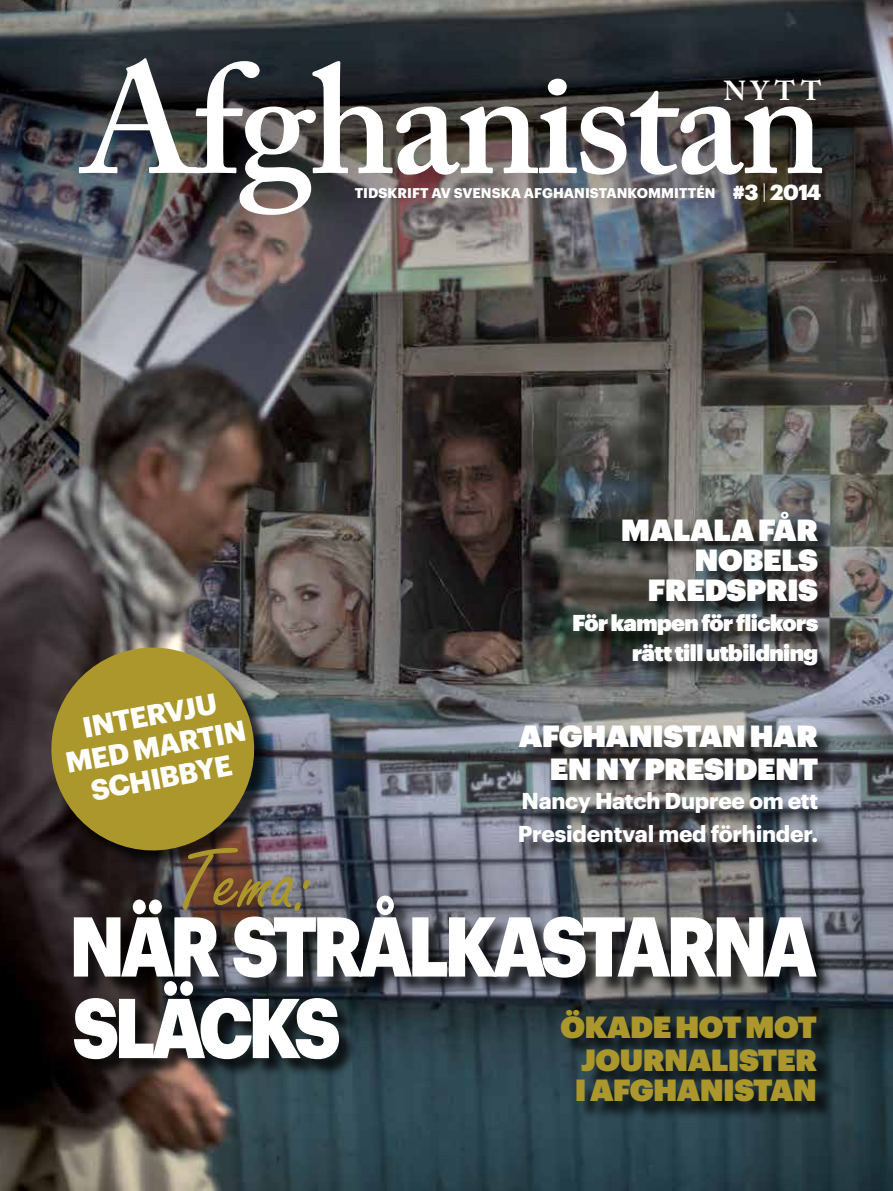
<style>
.page{position:relative;width:893px;height:1191px;background:#fff}
.page>*{position:absolute;margin:0;border:0;box-sizing:border-box;transform-origin:0 0}
.t1{font:90px "Freestyle Script";color:#ab972c}
.t2{font:900 82.8px/81.4px "Graphik";letter-spacing:-.065em;color:#fff;scale:.86 1}
.t3{font:30px/30px "Graphik Super";letter-spacing:-.02em;color:#fff;text-align:right}
.t4{font:30px/33.2px "Graphik Super";letter-spacing:-.02em;color:#ab972c;text-align:right}
.t5{font:700 28.5px/31.5px "Graphik";color:#fff;text-align:center}
.t6{font:700 27.3px "Adobe Caslon Pro";color:#fff}
.t7{font:700 22.5px/33px "Graphik";letter-spacing:-.01em;color:#fff}
.t8{font:22.5px/30px "Graphik Super";color:#fff;text-align:right}
.t9{font:900 21.3px "Graphik";color:#fff}
.t10{font:700 13.8px "Graphik";letter-spacing:.005em;color:#fff}
.s1{font-weight:300}
</style>
<div class="page">
<img style="left:0;top:0;width:893px;height:1191px">
<img style="left:79px;top:58px;width:743px;height:157px">
<div style="left:548px;top:79px;width:19px;height:16px;background:#fff;border-radius:50%"></div>
<div style="left:522px;top:514px;width:314px;height:347px;background:#000;opacity:.75"></div>
<div style="left:564px;top:1013px;width:271px;height:107px;background:#000;opacity:.75"></div>
<div style="left:54px;top:650px;width:219px;height:219px;background:#000;opacity:.75"></div>
<svg style="left:38px;top:634px;width:230px;height:230px;background:#837333"></svg>
<div style="left:77px;top:898px;width:758px;height:98px;background:#000;opacity:.75"></div>
<div style="left:77px;top:983px;width:281px;height:94px;background:#000;opacity:.75"></div>
<p class="t6" style="left:724px;top:74px;width:99px">NYTT</p>
<p class="t10" style="left:355px;top:183px;width:360px">Tidskrift av Svenska Afghanistankommittén</p>
<p class="t9" style="left:732px;top:176px;width:90px">#3 <span class="s1">|</span> 2014</p>
<p class="t5" style="left:56px;top:715px;width:180px;rotate:-11deg">intervju med martin sch ibbye</p>
<p class="t3" style="left:621px;top:512px;width:199px">MALALA FÅR<br>NOBELS<br>FREDSPRIS</p>
<p class="t8" style="left:572px;top:605px;width:248px">FÖR KAMPEN FÖR FLICKORS<br>RÄTT TILL UTBILDNING</p>
<p class="t3" style="left:519px;top:716px;width:301px;line-height:33px">AFGHANISTAN HAR<br>EN NY PRESIDENT</p>
<p class="t7" style="left:518px;top:782px;width:302px">Nancy Hatch dupree om ett<br>Presidentval med förhinder.</p>
<h1 class="t1" style="left:176px;top:832px;width:141px">Tema:</h1>
<h2 class="t2" style="left:69px;top:898px;width:857px">NÄR STRÅLKASTARNA<br>SLÄCKS</h2>
<p class="t4" style="left:560px;top:1007px;width:258px">ÖKADE HOT MOT<br>JOURNALISTER</p>
<p class="t4" style="left:575px;top:1071px;width:244px">I AFGHANISTAN</p>
</div>
